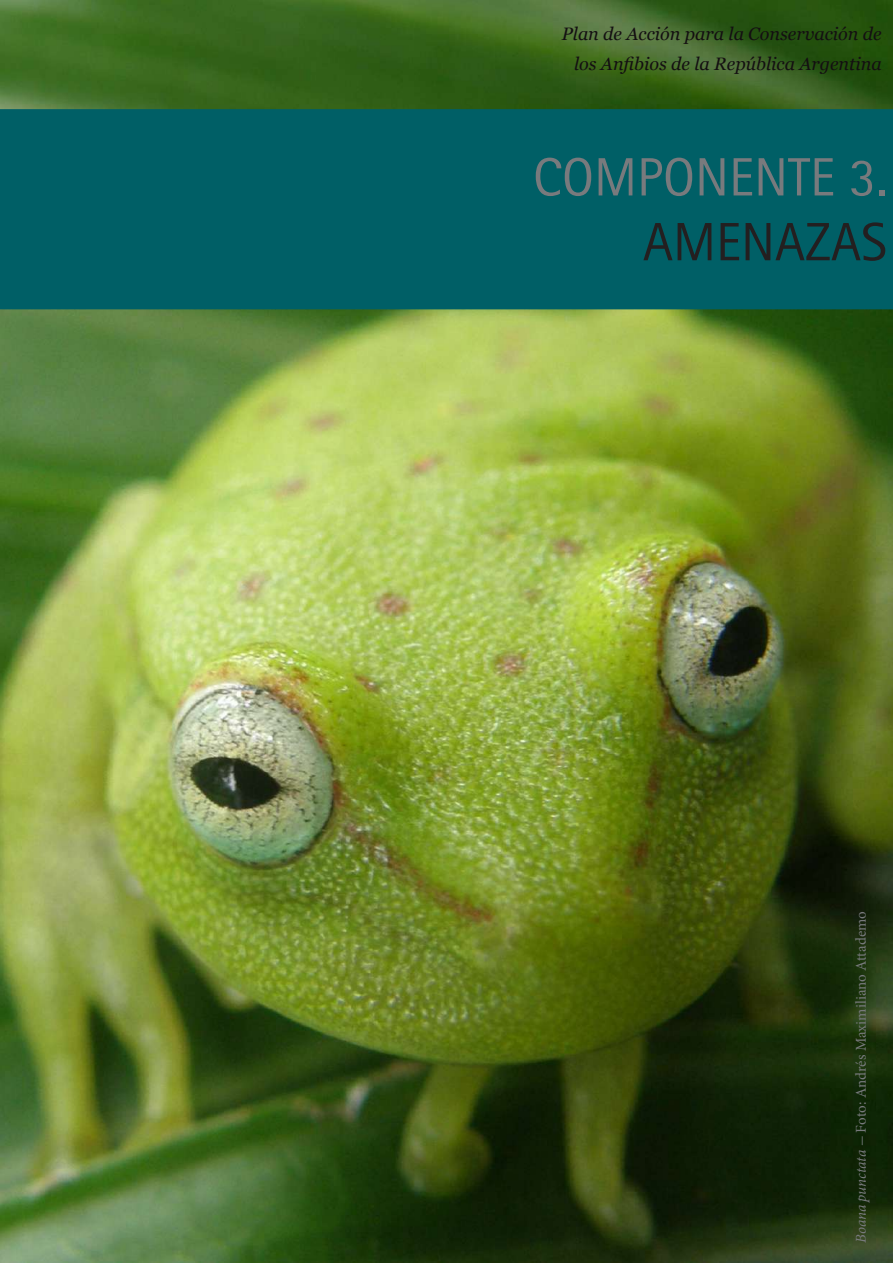
<style>
.page{position:relative;width:893px;height:1263px;background:#fff}
.page>*{position:absolute;margin:0;border:0;box-sizing:border-box;transform-origin:0 0}
.t1{font:54px "Rotis Sans Serif Std";color:#787a7d}
.t2{font:54px "Rotis Sans Serif Std";color:#231f20}
.t3{font:italic 18px/30px "Georgia";color:#140f12;text-align:right}
.t4{font:15px "Minion Pro";color:#787a7d}
.s1{font-style:italic}
</style>
<div class="page">
<img style="left:0;top:0;width:893px;height:1263px">
<div style="left:0;top:109px;width:893px;height:200px;background:#005f66"></div>
<p class="t3" style="left:562px;top:19px;width:321px">Plan de Acción para la Conservación de los Anfibios de la República Argentina</p>
<h1 class="t1" style="left:533px;top:145px;width:356px">COMPONENTE 3.</h1>
<h1 class="t2" style="left:643px;top:210px;width:246px">AMENAZAS</h1>
<p class="t4" style="left:851px;top:1243px;width:334px;rotate:-90deg"><span class="s1">Boana punctata -</span> Foto: Andrés Maximiliano Attademo</p>
</div>
